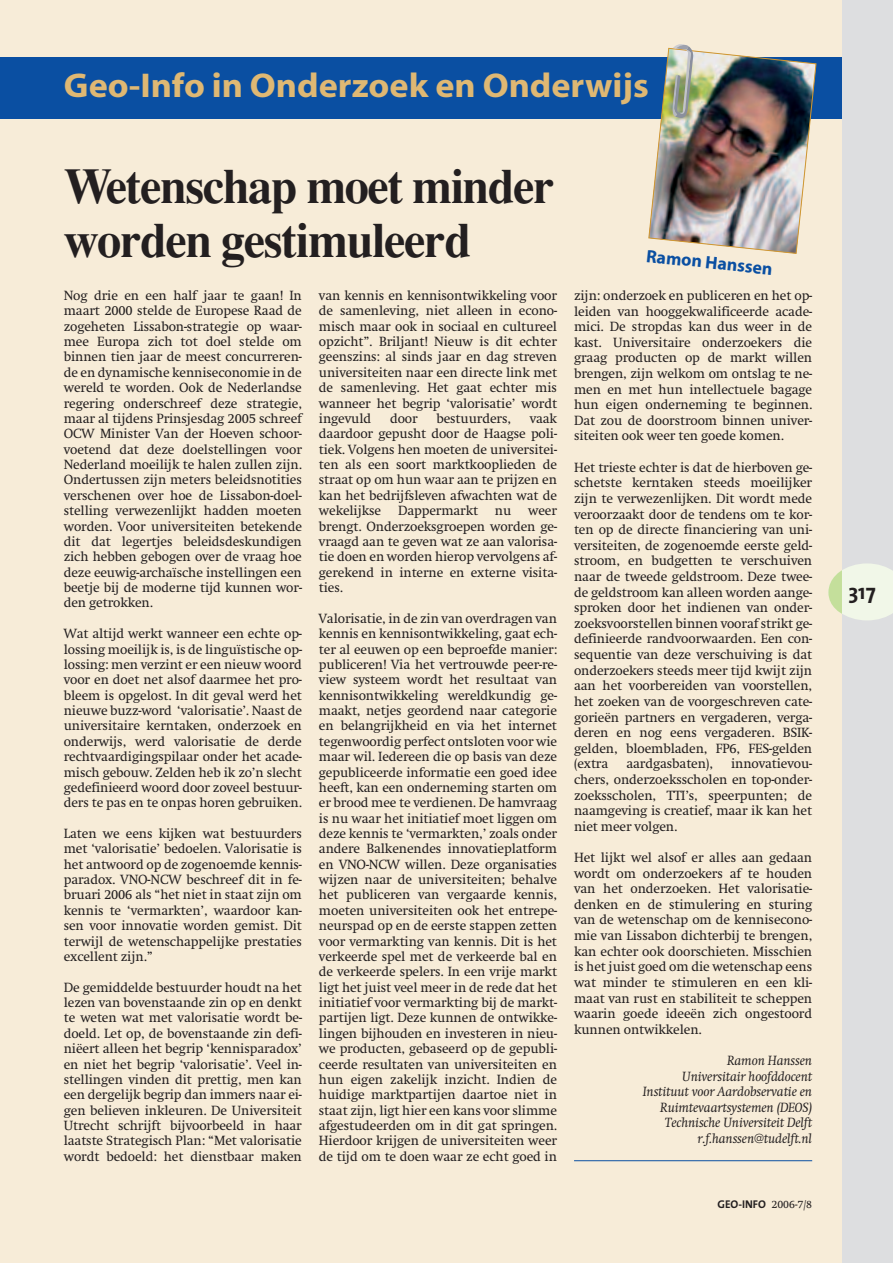
<style>
.page{position:relative;width:893px;height:1263px;background:#f7ecd8}
.page>*{position:absolute;margin:0;border:0;box-sizing:border-box;transform-origin:0 0}
.t1{font:700 49.5px/54px "Thourque";letter-spacing:-.035em;color:#231f20}
.t2{font:700 34.5px "Myriad";color:#dfb873;scale:1.05 1}
.t3{font:700 21.75px "The Sans";color:#231f20}
.t4{font:700 18px "Myriad";color:#0a4fa2}
.t5{font:13.8px/15.3px "Swift";letter-spacing:-.01em;color:#231f20;text-align:justify}
.t6{font:italic 13.8px/15.6px "Swift";letter-spacing:-.01em;color:#231f20;text-align:right}
.t7{font:700 11.25px "The Sans";color:#231f20}
.s1{font-family:"Swift";font-weight:400}
</style>
<div class="page">
<div style="left:0;top:57px;width:893px;height:62px;background:#0a4fa2"></div>
<hr style="left:574px;top:1160px;width:238px;height:1px;background:#0a4fa2">
<img style="left:648px;top:44px;width:169px;height:210px">
<div style="left:842px;top:0;width:51px;height:1263px;background:#dddee0"></div>
<svg style="left:828px;top:563px;width:65px;height:57px"></svg>
<h2 class="t2" style="left:64px;top:72px;width:559px">Geo-Info in Onderzoek en Onderwijs</h2>
<h1 class="t1" style="left:64px;top:159px;width:492px">Wetenschap moet minder worden gestimuleerd</h1>
<p class="t5" style="left:64px;top:287px;width:240px">Nog drie en een half jaar te gaan! In maart 2000 stelde de Europese Raad de zogeheten Lissabon-strategie op waar&shy;mee Europa zich tot doel stelde om binnen tien jaar de meest concurreren&shy;de en dynamische kenniseconomie in de wereld te worden. Ook de Nederlandse regering onderschreef deze strategie, maar al tijdens Prinsjesdag 2005 schreef OCW Minister Van der Hoeven schoor&shy;voetend dat deze doelstellingen voor Nederland moeilijk te halen zullen zijn.<br>Ondertussen zijn meters beleidsnotities verschenen over hoe de Lissabon-doel&shy;stelling verwezenlijkt hadden moeten worden. Voor universiteiten betekende dit dat legertjes beleidsdeskundigen zich hebben gebogen over de vraag hoe deze eeuwig-archaïsche instellingen een beetje bij de moderne tijd kunnen wor&shy;den getrokken.</p>
<p class="t5" style="left:64px;top:626px;width:240px">Wat altijd werkt wanneer een echte op&shy;lossing moeilijk is, is de linguïstische op&shy;lossing: men verzint er een nieuw woord voor en doet net alsof daarmee het pro&shy;bleem is opgelost. In dit geval werd het nieuwe buzz-word ‘valorisatie’. Naast de universitaire kerntaken, onderzoek en onderwijs, werd valorisatie de derde rechtvaardigingspilaar onder het acade&shy;misch gebouw. Zelden heb ik zo’n slecht gedefinieerd woord door zoveel bestuur&shy;ders te pas en te onpas horen gebruiken.</p>
<p class="t5" style="left:64px;top:825px;width:240px">Laten we eens kijken wat bestuurders met ‘valorisatie’ bedoelen. Valorisatie is het antwoord op de zogenoemde kennis&shy;paradox. VNO-NCW beschreef dit in fe&shy;bruari 2006 als “het niet in staat zijn om kennis te ‘vermarkten’, waardoor kan&shy;sen voor innovatie worden gemist. Dit terwijl de wetenschappelijke prestaties excellent zijn.”</p>
<p class="t5" style="left:64px;top:979px;width:240px">De gemiddelde bestuurder houdt na het lezen van bovenstaande zin op en denkt te weten wat met valorisatie wordt be&shy;doeld. Let op, de bovenstaande zin defi&shy;niëert alleen het begrip ‘kennisparadox’ en niet het begrip ‘valorisatie’. Veel in&shy;stellingen vinden dit prettig, men kan een dergelijk begrip dan immers naar ei&shy;gen believen inkleuren. De Universiteit Utrecht schrijft bijvoorbeeld in haar laatste Strategisch Plan: “Met valorisatie wordt bedoeld: het dienstbaar maken</p>
<p class="t5" style="left:319px;top:287px;width:240px">van kennis en kennisontwikkeling voor de samenleving, niet alleen in econo&shy;misch maar ook in sociaal en cultureel opzicht”. Briljant! Nieuw is dit echter geenszins: al sinds jaar en dag streven universiteiten naar een directe link met de samenleving. Het gaat echter mis wanneer het begrip ‘valorisatie’ wordt ingevuld</p>
<p class="t5" style="left:319px;top:410px;width:240px;text-indent:211px">vaak daardoor gepusht door de Haagse poli&shy;tiek. Volgens hen moeten de universitei&shy;ten als een soort marktkooplieden de straat op om hun waar aan te prijzen en kan het bedrijfsleven afwachten wat de wekelijkse Dappermarkt nu weer brengt. Onderzoeksgroepen worden ge&shy;vraagd aan te geven wat ze aan valorisa&shy;tie doen en worden hierop vervolgens af&shy;gerekend in interne en externe visita&shy;ties.</p>
<p class="t5" style="left:319px;top:610px;width:240px">Valorisatie, in de zin van overdragen van kennis en kennisontwikkeling, gaat ech&shy;ter al eeuwen op een beproefde manier: publiceren! Via het vertrouwde peer-re&shy;view systeem wordt het resultaat van kennisontwikkeling wereldkundig ge&shy;maakt, netjes geordend naar categorie en belangrijkheid en via het internet tegenwoordig perfect ontsloten voor wie maar wil. Iedereen die op basis van deze gepubliceerde informatie een goed idee heeft, kan een onderneming starten om er brood mee te verdienen. De hamvraag is nu waar het initiatief moet liggen om deze kennis te ‘vermarkten,’ zoals onder andere Balkenendes innovatieplatform en VNO-NCW willen. Deze organisaties wijzen naar de universiteiten; behalve het publiceren van vergaarde kennis, moeten universiteiten ook het entrepe&shy;neurspad op en de eerste stappen zetten voor vermarkting van kennis. Dit is het verkeerde spel met de verkeerde bal en de verkeerde spelers. In een vrije markt ligt het juist veel meer in de rede dat het initiatief voor vermarkting bij de markt&shy;partijen ligt. Deze kunnen de ontwikke&shy;lingen bijhouden en investeren in nieu&shy;we producten, gebaseerd op de gepubli&shy;ceerde resultaten van universiteiten en hun eigen zakelijk inzicht. Indien de huidige marktpartijen daartoe niet in staat zijn, ligt hier een kans voor slimme afgestudeerden om in dit gat springen.<br>Hierdoor krijgen de universiteiten weer de tijd om te doen waar ze echt goed in</p>
<p class="t5" style="left:390px;top:410px;width:29px">door</p>
<p class="t5" style="left:436px;top:410px;width:76px">bestuurders,</p>
<h3 class="t4" style="left:647px;top:249px;width:128px;rotate:6deg">Ramon Hanssen</h3>
<p class="t5" style="left:574px;top:287px;width:240px">zijn: onderzoek en publiceren en het op&shy;leiden van hooggekwalificeerde acade&shy;mici. De stropdas kan dus weer in de kast. Universitaire onderzoekers die graag producten op de markt willen brengen, zijn welkom om ontslag te ne&shy;men en met hun intellectuele bagage hun eigen onderneming te beginnen.<br>Dat zou de doorstroom binnen univer&shy;siteiten ook weer ten goede komen.</p>
<p class="t5" style="left:574px;top:459px;width:240px">Het trieste echter is dat de hierboven ge&shy;schetste kerntaken steeds moeilijker zijn te verwezenlijken. Dit wordt mede veroorzaakt door de tendens om te kor&shy;ten op de directe financiering van uni&shy;versiteiten, de zogenoemde eerste geld&shy;stroom, en budgetten te verschuiven naar de tweede geldstroom. Deze twee&shy;de geldstroom kan alleen worden aange&shy;sproken door het indienen van onder&shy;zoeksvoorstellen binnen vooraf strikt ge&shy;definieerde randvoorwaarden. Een con&shy;sequentie van deze verschuiving is dat onderzoekers steeds meer tijd kwijt zijn aan het voorbereiden van voorstellen, het zoeken van de voorgeschreven cate&shy;gorieën partners en vergaderen, verga&shy;deren en nog eens vergaderen. BSIK&shy;gelden, bloembladen, FP6, FES-gelden (extra</p>
<p class="t5" style="left:626px;top:756px;width:88px">aardgasbaten),</p>
<p class="t5" style="left:574px;top:756px;width:240px;text-indent:157px">innovatievou&shy;chers, onderzoeksscholen en top-onder&shy;zoeksscholen, TTI’s, speerpunten; de naamgeving is creatief, maar ik kan het niet meer volgen.</p>
<p class="t5" style="left:574px;top:849px;width:240px">Het lijkt wel alsof er alles aan gedaan wordt om onderzoekers af te houden van het onderzoeken. Het valorisatie&shy;denken en de stimulering en sturing van de wetenschap om de kennisecono&shy;mie van Lissabon dichterbij te brengen, kan echter ook doorschieten. Misschien is het juist goed om die wetenschap eens wat minder te stimuleren en een kli&shy;maat van rust en stabiliteit te scheppen waarin goede ideeën zich ongestoord kunnen ontwikkelen.</p>
<p class="t6" style="left:643px;top:1052px;width:171px">Ramon Hanssen<br>Universitair hoofddocent<br>Instituut voor Aardobservatie en<br>Ruimtevaartsystemen (DEOS)<br>Technische Universiteit Delft r.f.hanssen@tudelft.nl</p>
<p class="t7" style="left:717px;top:1200px;width:96px">GEO-INFO <span class="s1">2006-7/8</span></p>
<h3 class="t3" style="left:848px;top:583px;width:29px">317</h3>
</div>
